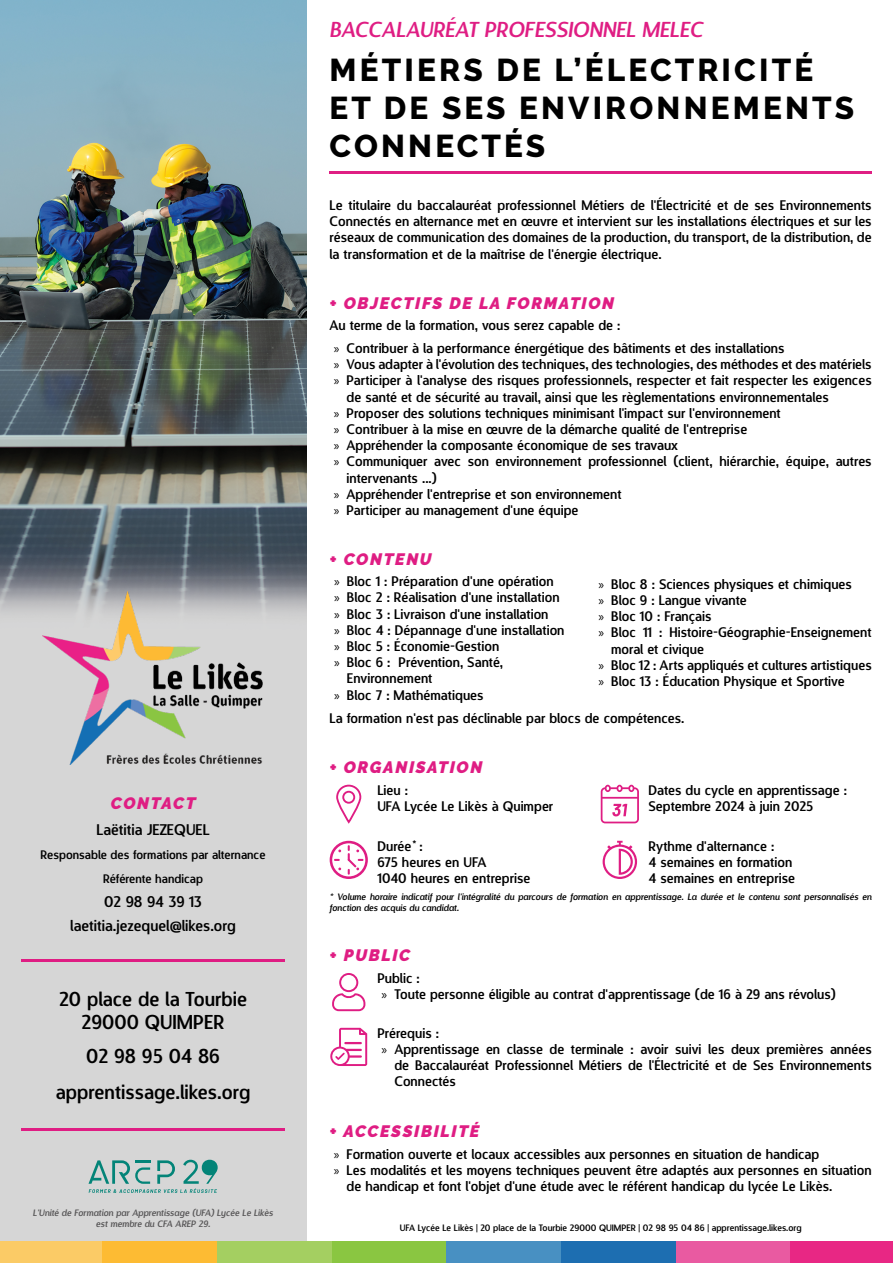
<style>
.page{position:relative;width:893px;height:1263px;background:#fff}
.page>*{position:absolute;margin:0;border:0;box-sizing:border-box;transform-origin:0 0}
.t1{font:800 31.5px/37.8px "Raleway";letter-spacing:.1em;color:#000}
.t2{font:italic 21px "Designosaur";color:#df1d83}
.t3{font:19.5px/23.4px "Designosaur";color:#000;text-align:center}
.t4{font:italic 900 16.5px "Raleway";letter-spacing:.1em;color:#df1d83}
.t5{font:15px/24px "Designosaur";color:#000;text-align:center}
.t6{font:13.5px/16.2px "Designosaur";color:#000}
.t7{font:700 13.5px "Raleway";color:#000}
.t8{font:12px/24px "Designosaur";color:#000;text-align:center}
.t9{font:italic 9px/10.8px "Designosaur";color:#000}
.t10{font:9px "Designosaur";color:#000}
.t11{font:italic 9px/10.8px "Designosaur";color:#585758;text-align:center}
.s1{font-family:"Myriad Pro"}
</style>
<div class="page">
<svg style="left:332px;top:973px;width:33px;height:38px"></svg>
<svg style="left:330px;top:1028px;width:37px;height:38px"></svg>
<hr style="left:330px;top:172px;width:542px;height:2px;background:#df1f83">
<div style="left:342px;top:791px;width:13px;height:13px;border:2px solid #df1d83;border-radius:50%"></div>
<div style="left:336px;top:785px;width:25px;height:38px;border:2px solid #df1d83;border-radius:12px"></div>
<svg style="left:330px;top:841px;width:38px;height:38px"></svg>
<svg style="left:603px;top:841px;width:34px;height:38px"></svg>
<svg style="left:601px;top:785px;width:38px;height:38px"></svg>
<img style="left:0;top:0;width:306px;height:1241px">
<div style="left:0;top:1241px;width:102px;height:22px;background:#fbcb66"></div>
<div style="left:102px;top:1241px;width:115px;height:22px;background:#fdbb33"></div>
<div style="left:217px;top:1241px;width:115px;height:22px;background:#a4cf61"></div>
<div style="left:332px;top:1241px;width:114px;height:22px;background:#8ac641"></div>
<div style="left:446px;top:1241px;width:115px;height:22px;background:#4890c2"></div>
<div style="left:561px;top:1241px;width:115px;height:22px;background:#1d6eb1"></div>
<div style="left:676px;top:1241px;width:115px;height:22px;background:#e95aa1"></div>
<div style="left:791px;top:1241px;width:102px;height:22px;background:#e82784"></div>
<img style="left:43px;top:592px;width:221px;height:172px">
<hr style="left:21px;top:959px;width:264px;height:3px;background:#df1d83">
<svg style="left:88px;top:1160px;width:130px;height:33px;background:#9ec0bd"></svg>
<hr style="left:21px;top:1128px;width:264px;height:3px;background:#df1d83">
<p class="t4" style="left:111px;top:793px;width:86px">CONTACT</p>
<p class="t5" style="left:96px;top:817px;width:115px">Laëtitia JEZEQUEL</p>
<p class="t8" style="left:41px;top:842px;width:226px">Responsable des formations par alternance<br>Référente handicap</p>
<p class="t5" style="left:70px;top:889px;width:167px">02 98 94 39 13 laetitia.jezequel@likes.org</p>
<h3 class="t3" style="left:59px;top:986px;width:190px">20 place de la Tourbie<br>29000 QUIMPER</h3>
<h3 class="t3" style="left:86px;top:1044px;width:135px">02 98 95 04 86</h3>
<h3 class="t3" style="left:56px;top:1080px;width:196px">apprentissage.likes.org</h3>
<p class="t11" style="left:33px;top:1207px;width:242px">L'Unité de Formation par Apprentissage (UFA) Lycée Le Likès est membre du CFA AREP 29.</p>
<h2 class="t2" style="left:330px;top:12px;width:375px">BACCALAURÉAT PROFESSIONNEL MELEC</h2>
<h1 class="t1" style="left:330px;top:52px;width:526px">MÉTIERS DE L’ÉLECTRICITÉ<br>ET DE SES ENVIRONNEMENTS<br>CONNECTÉS</h1>
<p class="t6" style="left:330px;top:197px;width:544px;text-align:justify">Le titulaire du baccalauréat professionnel Métiers de l'Électricité et de ses Environnements Connectés en alternance met en œuvre et intervient sur les installations électriques et sur les réseaux de communication des domaines de la production, du transport, de la distribution, de la transformation et de la maîtrise de l'énergie électrique.</p>
<p class="t4" style="left:330px;top:294px;width:286px">+ OBJECTIFS DE LA FORMATION</p>
<p class="t6" style="left:334px;top:313px;width:452px;line-height:23.2px;text-indent:-4px">Au terme de la formation, vous serez capable de :<br><span class="s1">»</span> Contribuer à la performance énergétique des bâtiments et des installations</p>
<p class="t6" style="left:334px;top:356px;width:539px"><span class="s1">»</span> Vous adapter à l'évolution des techniques, des technologies, des méthodes et des matériels</p>
<p class="t6" style="left:334px;top:372px;width:539px"><span class="s1">»</span> Participer à l'analyse des risques professionnels, respecter et fait respecter les exigences</p>
<p class="t6" style="left:347px;top:388px;width:484px">de santé et de sécurité au travail, ainsi que les règlementations environnementales</p>
<p class="t6" style="left:334px;top:404px;width:449px"><span class="s1">»</span> Proposer des solutions techniques minimisant l'impact sur l'environnement</p>
<p class="t6" style="left:334px;top:421px;width:415px"><span class="s1">»</span> Contribuer à la mise en œuvre de la démarche qualité de l'entreprise</p>
<p class="t6" style="left:334px;top:437px;width:346px"><span class="s1">»</span> Appréhender la composante économique de ses travaux</p>
<p class="t6" style="left:334px;top:453px;width:539px"><span class="s1">»</span> Communiquer avec son environnement professionnel (client, hiérarchie, équipe, autres</p>
<p class="t6" style="left:347px;top:469px;width:92px">intervenants ...)</p>
<p class="t6" style="left:334px;top:485px;width:289px"><span class="s1">»</span> Appréhender l'entreprise et son environnement</p>
<p class="t6" style="left:334px;top:502px;width:246px"><span class="s1">»</span> Participer au management d'une équipe</p>
<p class="t4" style="left:330px;top:550px;width:104px">+ CONTENU</p>
<p class="t6" style="left:334px;top:573px;width:221px"><span class="s1">»</span> Bloc 1 : Préparation d'une opération</p>
<p class="t6" style="left:334px;top:589px;width:227px"><span class="s1">»</span> Bloc 2 : Réalisation d'une installation</p>
<p class="t6" style="left:334px;top:605px;width:216px"><span class="s1">»</span> Bloc 3 : Livraison d'une installation</p>
<p class="t6" style="left:334px;top:621px;width:232px"><span class="s1">»</span> Bloc 4 : Dépannage d'une installation</p>
<p class="t6" style="left:334px;top:637px;width:167px"><span class="s1">»</span> Bloc 5 : Économie-Gestion</p>
<p class="t6" style="left:334px;top:654px;width:170px"><span class="s1">»</span> Bloc 6 : Prévention, Santé,</p>
<p class="t6" style="left:347px;top:670px;width:87px">Environnement</p>
<p class="t6" style="left:334px;top:686px;width:151px"><span class="s1">»</span> Bloc 7 : Mathématiques</p>
<p class="t6" style="left:598px;top:575px;width:255px"><span class="s1">»</span> Bloc 8 : Sciences physiques et chimiques</p>
<p class="t6" style="left:598px;top:591px;width:150px"><span class="s1">»</span> Bloc 9 : Langue vivante</p>
<p class="t6" style="left:598px;top:608px;width:115px"><span class="s1">»</span> Bloc 10 : Français</p>
<p class="t6" style="left:598px;top:624px;width:275px"><span class="s1">»</span> Bloc 11 : Histoire-Géographie-Enseignement</p>
<p class="t6" style="left:611px;top:640px;width:94px">moral et civique</p>
<p class="t6" style="left:598px;top:656px;width:275px"><span class="s1">»</span> Bloc 12 : Arts appliqués et cultures artistiques</p>
<p class="t6" style="left:598px;top:672px;width:248px"><span class="s1">»</span> Bloc 13 : Éducation Physique et Sportive</p>
<p class="t6" style="left:330px;top:709px;width:356px">La formation n'est pas déclinable par blocs de compétences.</p>
<p class="t4" style="left:330px;top:758px;width:154px">+ ORGANISATION</p>
<p class="t6" style="left:377px;top:781px;width:177px">Lieu :<br>UFA Lycée Le Likès à Quimper</p>
<p class="t6" style="left:377px;top:837px;width:155px">Durée :<br>675 heures en UFA<br>1040 heures en entreprise</p>
<p class="t6" style="left:648px;top:781px;width:200px">Dates du cycle en apprentissage :<br>Septembre 2024 à juin 2025</p>
<p class="t7" style="left:412px;top:838px;width:6px">*</p>
<p class="t6" style="left:648px;top:837px;width:148px">Rythme d'alternance :<br>4 semaines en formation<br>4 semaines en entreprise</p>
<p class="t9" style="left:330px;top:891px;width:544px">* Volume horaire indicatif pour l'intégralité du parcours de formation en apprentissage. La durée et le contenu sont personnalisés en fonction des acquis du candidat.</p>
<p class="t4" style="left:330px;top:946px;width:82px">+ PUBLIC</p>
<p class="t6" style="left:382px;top:969px;width:456px;text-indent:-4px">Public :<br><span class="s1">»</span> Toute personne éligible au contrat d'apprentissage (de 16 à 29 ans révolus)</p>
<p class="t6" style="left:377px;top:1024px;width:63px">Prérequis :</p>
<p class="t6" style="left:382px;top:1040px;width:492px"><span class="s1">»</span> Apprentissage en classe de terminale : avoir suivi les deux premières années</p>
<p class="t6" style="left:394px;top:1057px;width:479px">de Baccalauréat Professionnel Métiers de l'Électricité et de Ses Environnements</p>
<p class="t6" style="left:394px;top:1073px;width:63px">Connectés</p>
<p class="t4" style="left:330px;top:1121px;width:151px">+ ACCESSIBILITÉ</p>
<p class="t6" style="left:334px;top:1145px;width:487px"><span class="s1">»</span> Formation ouverte et locaux accessibles aux personnes en situation de handicap</p>
<p class="t6" style="left:334px;top:1161px;width:539px"><span class="s1">»</span> Les modalités et les moyens techniques peuvent être adaptés aux personnes en situation</p>
<p class="t6" style="left:347px;top:1177px;width:487px">de handicap et font l'objet d'une étude avec le référent handicap du lycée Le Likès.</p>
<p class="t10" style="left:400px;top:1220px;width:403px">UFA Lycée Le Likès | 20 place de la Tourbie 29000 QUIMPER | 02 98 95 04 86 | apprentissage.likes.org</p>
</div>
